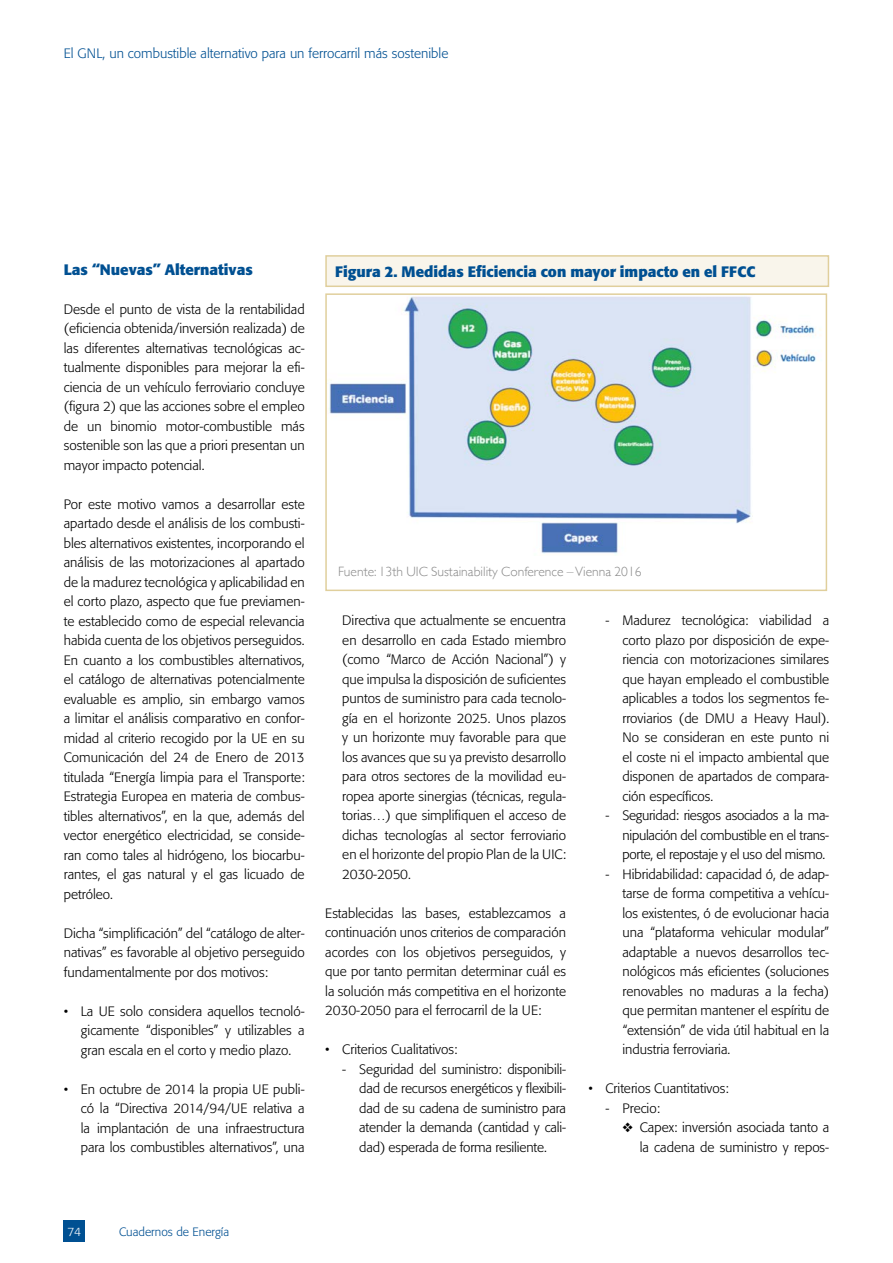
<style>
.page{position:relative;width:893px;height:1263px;background:#fff}
.page>*{position:absolute;margin:0;border:0;box-sizing:border-box;transform-origin:0 0}
.t1{font:700 15px "Formata";color:#005092}
.t2{font:300 13.5px/19.5px "Formata";color:#000;text-align:justify}
.t3{font:300 13.5px "Formata";color:#005092}
.t4{font:300 13.5px "Gill Sans";color:#878787}
.t5{font:300 12px "Formata";color:#005092}
.t6{font:300 12px "Formata";color:#fff}
</style>
<div class="page">
<div style="left:64px;top:1220px;width:21px;height:22px;background:#005092"></div>
<div style="left:326px;top:256px;width:502px;height:30px;background:#f9f5eb"></div>
<div style="left:325px;top:255px;width:504px;height:32px;border:2px solid #e0cf9c"></div>
<img style="left:328px;top:296px;width:493px;height:259px">
<div style="left:325px;top:293px;width:502px;height:298px;border:2px solid #e0cf9c"></div>
<p class="t3" style="left:64px;top:46px;width:386px">El GNL, un combustible alternativo para un ferrocarril más sostenible</p>
<p class="t1" style="left:64px;top:260px;width:191px">Las “Nuevas” Alternativas</p>
<p class="t2" style="left:64px;top:299px;width:242px">Desde el punto de vista de la rentabilidad (eficiencia obtenida/inversión realizada) de las diferentes alternativas tecnológicas ac&shy;tualmente disponibles para mejorar la efi&shy;ciencia de un vehículo ferroviario concluye (figura 2) que las acciones sobre el empleo de un binomio motor-combustible más sostenible son las que a priori presentan un mayor impacto potencial.</p>
<p class="t2" style="left:64px;top:494px;width:242px">Por este motivo vamos a desarrollar este apartado desde el análisis de los combusti&shy;bles alternativos existentes, incorporando el análisis de las motorizaciones al apartado de la madurez tecnológica y aplicabilidad en el corto plazo, aspecto que fue previamen&shy;te establecido como de especial relevancia habida cuenta de los objetivos perseguidos.<br>En cuanto a los combustibles alternativos, el catálogo de alternativas potencialmente evaluable es amplio, sin embargo vamos a limitar el análisis comparativo en confor&shy;midad al criterio recogido por la UE en su Comunicación del 24 de Enero de 2013 titulada “Energía limpia para el Transporte:<br>Estrategia Europea en materia de combus&shy;tibles alternativos”, en la que, además del vector energético electricidad, se conside&shy;ran como tales al hidrógeno, los biocarbu&shy;rantes, el gas natural y el gas licuado de petróleo.</p>
<p class="t2" style="left:64px;top:923px;width:242px">Dicha “simplificación” del “catálogo de alter&shy;nativas” es favorable al objetivo perseguido fundamentalmente por dos motivos:</p>
<p class="t2" style="left:81px;top:1001px;width:225px;text-indent:-17px">• La UE solo considera aquellos tecnoló&shy;gicamente “disponibles” y utilizables a gran escala en el corto y medio plazo.</p>
<p class="t2" style="left:81px;top:1079px;width:225px;text-indent:-17px">• En octubre de 2014 la propia UE publi&shy;có la “Directiva 2014/94/UE relativa a la implantación de una infraestructura para los combustibles alternativos”, una</p>
<p class="t1" style="left:335px;top:262px;width:422px">Figura 2. Medidas Eficiencia con mayor impacto en el FFCC</p>
<p class="t4" style="left:338px;top:561px;width:305px">Fuente: 13th UIC Sustainability Conference – Vienna 2016</p>
<p class="t2" style="left:342px;top:611px;width:225px">Directiva que actualmente se encuentra en desarrollo en cada Estado miembro (como “Marco de Acción Nacional”) y que impulsa la disposición de suficientes puntos de suministro para cada tecnolo&shy;gía en el horizonte 2025. Unos plazos y un horizonte muy favorable para que los avances que su ya previsto desarrollo para otros sectores de la movilidad eu&shy;ropea aporte sinergias (técnicas, regula&shy;torias…) que simplifiquen el acceso de dichas tecnologías al sector ferroviario en el horizonte del propio Plan de la UIC:<br>2030-2050.</p>
<p class="t2" style="left:325px;top:903px;width:242px">Establecidas las bases, establezcamos a continuación unos criterios de comparación acordes con los objetivos perseguidos, y que por tanto permitan determinar cuál es la solución más competitiva en el horizonte 2030-2050 para el ferrocarril de la UE:</p>
<p class="t2" style="left:325px;top:1040px;width:134px">• Criterios Cualitativos:</p>
<p class="t2" style="left:359px;top:1059px;width:208px;text-indent:-17px">- Seguridad del suministro: disponibili&shy;dad de recursos energéticos y flexibili&shy;dad de su cadena de suministro para atender la demanda (cantidad y cali&shy;dad) esperada de forma resiliente.</p>
<p class="t2" style="left:622px;top:611px;width:208px;text-indent:-17px">- Madurez tecnológica: viabilidad a corto plazo por disposición de expe&shy;riencia con motorizaciones similares que hayan empleado el combustible aplicables a todos los segmentos fe&shy;rroviarios (de DMU a Heavy Haul).<br>No se consideran en este punto ni el coste ni el impacto ambiental que disponen de apartados de compara&shy;ción específicos.</p>
<p class="t2" style="left:622px;top:806px;width:208px;text-indent:-17px">- Seguridad: riesgos asociados a la ma&shy;nipulación del combustible en el trans&shy;porte, el repostaje y el uso del mismo.</p>
<p class="t2" style="left:622px;top:864px;width:208px;text-indent:-17px">- Hibridabilidad: capacidad ó, de adap&shy;tarse de forma competitiva a vehícu&shy;los existentes, ó de evolucionar hacia una “plataforma vehicular modular” adaptable a nuevos desarrollos tec&shy;nológicos más eficientes (soluciones renovables no maduras a la fecha) que permitan mantener el espíritu de “extensión” de vida útil habitual en la industria ferroviaria.</p>
<p class="t2" style="left:588px;top:1079px;width:142px">• Criterios Cuantitativos:</p>
<p class="t2" style="left:605px;top:1098px;width:56px">- Precio:</p>
<p class="t2" style="left:622px;top:1118px;width:208px;text-align:right">❖ Capex: inversión asociada tanto a la cadena de suministro y repos-</p>
<p class="t6" style="left:68px;top:1224px;width:15px">74</p>
<p class="t5" style="left:119px;top:1224px;width:112px">Cuadernos de Energía</p>
</div>
